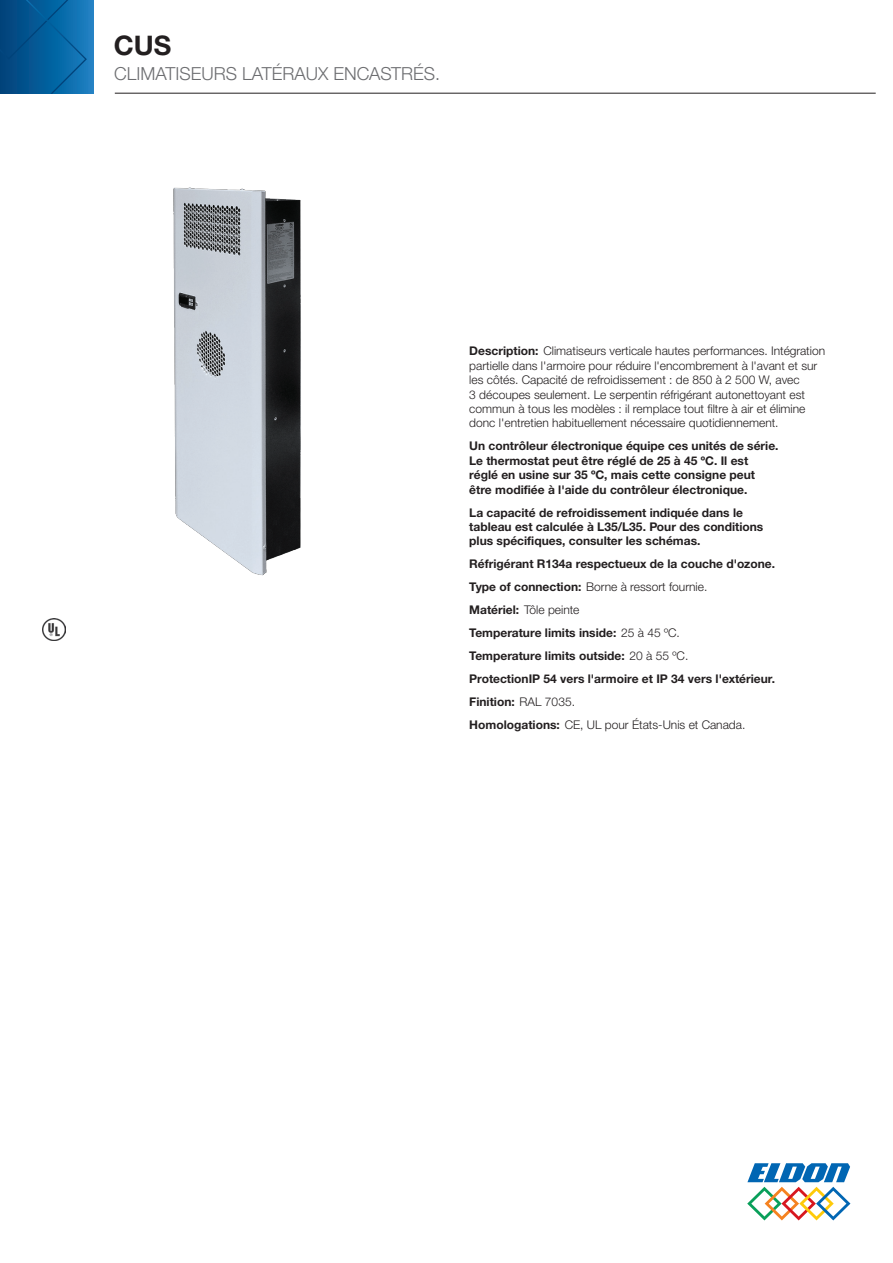
<style>
.page{position:relative;width:893px;height:1263px;background:#fff}
.page>*{position:absolute;margin:0;border:0;box-sizing:border-box;transform-origin:0 0}
.t1{font:700 27px "Helvetica Neue LTW1 G";color:#231f20}
.t2{font:300 18px "Helvetica Neue LTW1 G";color:#6c6d70}
.t3{font:700 12px/23px "Helvetica Neue LTW1 G";color:#231f20}
.t4{font:300 12px/14.4px "Helvetica Neue LTW1 G";color:#231f20}
.s1{font-weight:700}
.s2{font-weight:300}
</style>
<div class="page">
<svg style="left:747px;top:1163px;width:103px;height:57px"></svg>
<div style="left:0;top:0;width:93px;height:94px;background:#2380c2"></div>
<svg style="left:0;top:0;width:87px;height:94px;background:#065d99"></svg>
<hr style="left:115px;top:93px;width:761px;height:1px;background:#231f20">
<img style="left:173px;top:187px;width:128px;height:389px">
<img style="left:43px;top:618px;width:22px;height:23px">
<h1 class="t1" style="left:114px;top:29px;width:59px">CUS</h1>
<h2 class="t2" style="left:114px;top:63px;width:328px">Climatiseurs latéraux encastrés.</h2>
<p class="t4" style="left:469px;top:344px;width:357px"><span class="s1">Description:</span> Climatiseurs verticale hautes performances. Intégration partielle dans l'armoire pour réduire l'encombrement à l'avant et sur les côtés. Capacité de refroidissement : de 850 à 2 500 W, avec<br>3 découpes seulement. Le serpentin réfrigérant autonettoyant est commun à tous les modèles : il remplace tout filtre à air et élimine donc l'entretien habituellement nécessaire quotidiennement.</p>
<p class="t3" style="left:469px;top:439px;width:311px;line-height:14.4px">Un contrôleur électronique équipe ces unités de série.<br>Le thermostat peut être réglé de 25 à 45 ºC. Il est réglé en usine sur 35 ºC, mais cette consigne peut être modifiée à l'aide du contrôleur électronique.</p>
<p class="t3" style="left:469px;top:505px;width:296px;line-height:14.4px">La capacité de refroidissement indiquée dans le tableau est calculée à L35/L35. Pour des conditions plus spécifiques, consulter les schémas.</p>
<p class="t3" style="left:469px;top:552px;width:307px">Réfrigérant R134a respectueux de la couche d'ozone.<br>Type of connection: <span class="s2">Borne à ressort fournie.<br></span>Matériel: <span class="s2">Tôle peinte<br></span>Temperature limits inside: <span class="s2">25 à 45 ºC.<br></span>Temperature limits outside: <span class="s2">20 à 55 ºC.<br></span>ProtectionIP 54 vers l'armoire et IP 34 vers l'extérieur.<br>Finition: <span class="s2">RAL 7035.<br></span>Homologations: <span class="s2">CE, UL pour États-Unis et Canada.</span></p>
</div>
